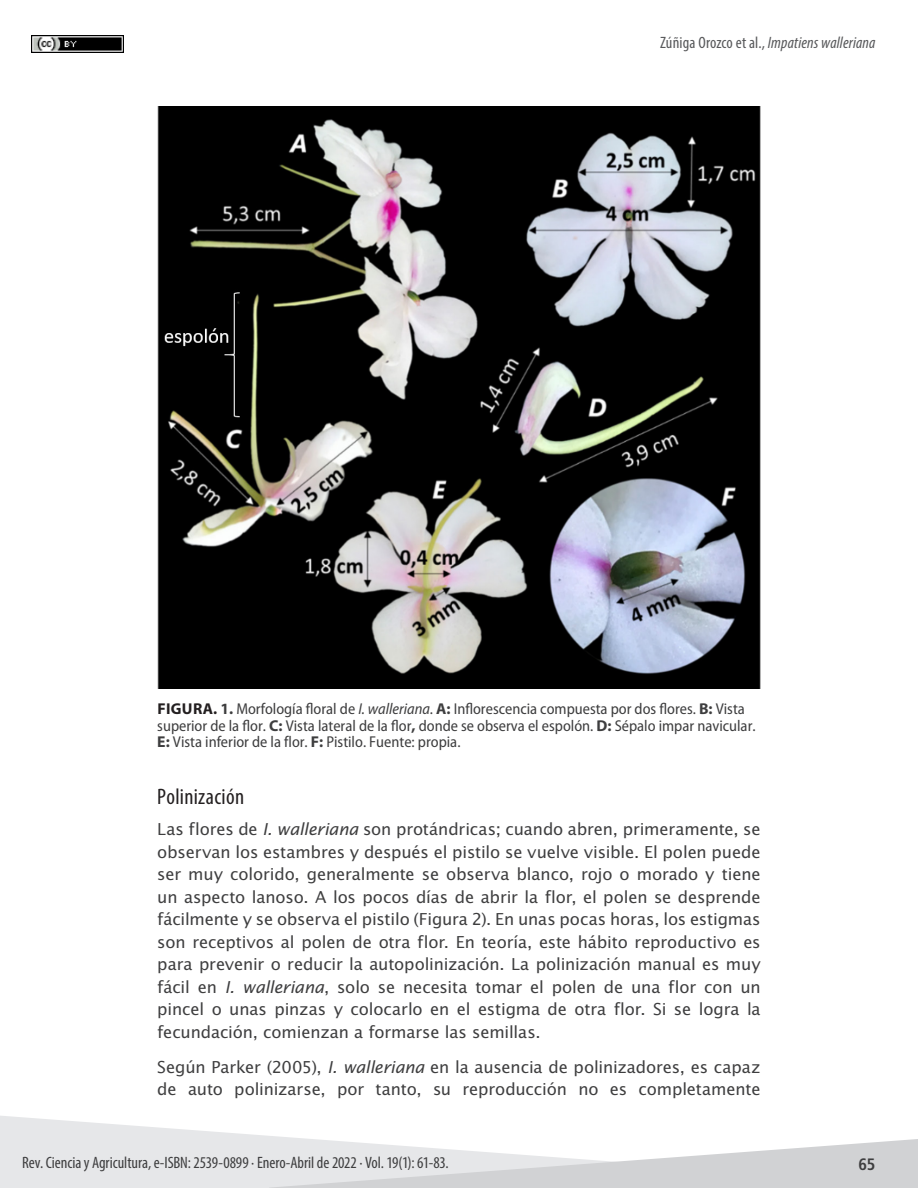
<style>
.page{position:relative;width:918px;height:1188px;background:#fff}
.page>*{position:absolute;margin:0;border:0;box-sizing:border-box;transform-origin:0 0}
._6b_título_N2{font:condensed 22.5px "Myriad Pro";letter-spacing:.015em;color:#231f20}
._7_Texto{font:16.5px/22.5px "Lucida Sans Std";letter-spacing:-.01em;color:#3e3e3f;text-align:justify}
.t1{font:condensed 16.5px "Myriad Pro";letter-spacing:-.005em;color:#3e3e3f}
.t2{font:italic condensed 16.5px "Myriad Pro";letter-spacing:.01em;color:#57585a}
.t3{font:700 condensed 16.5px "Frutiger LT Std";color:#3e3e3f}
._8a_TBL_titulo{font:semi-condensed 15.75px/16.5px "Myriad Pro";color:#3e3e3f}
.s1{font-style:normal}
.s2{font-weight:700;font-stretch:normal;color:#231f20}
.s3{font-weight:700;font-stretch:normal}
.s4{font-style:italic}
</style>
<div class="page">
<img style="left:31px;top:36px;width:92px;height:17px">
<svg style="left:0;top:1116px;width:307px;height:72px;fill:#e6e7e9"></svg>
<svg style="left:269px;top:1139px;width:649px;height:49px"></svg>
<img style="left:157px;top:106px;width:604px;height:583px">
<p class="t2" style="left:660px;top:33px;width:217px"><span class="s1">Zúñiga Orozco et al.,</span> Impatiens walleriana</p>
<p class="_8a_TBL_titulo" style="left:157px;top:701px;width:600px"><span class="s2">FIGURA.</span> <span class="s3">1.</span> Morfología floral de <span class="s4">I. walleriana</span>. <span class="s3">A:</span> Inflorescencia compuesta por dos flores. <span class="s3">B:</span> Vista superior de la flor. <span class="s3">C:</span> Vista lateral de la flor<span class="s3">,</span> donde se observa el espolón. <span class="s3">D:</span> Sépalo impar navicular.<br><span class="s3">E:</span> Vista inferior de la flor. <span class="s3">F:</span> Pistilo. Fuente: propia.</p>
<p class="_6b_título_N2" style="left:157px;top:783px;width:88px">Polinización</p>
<p class="_7_Texto" style="left:157px;top:818px;width:605px">Las flores de <span class="s4">I. walleriana</span> son protándricas; cuando abren, primeramente, se observan los estambres y después el pistilo se vuelve visible. El polen puede ser muy colorido, generalmente se observa blanco, rojo o morado y tiene un aspecto lanoso. A los pocos días de abrir la flor, el polen se desprende fácilmente y se observa el pistilo (Figura 2). En unas pocas horas, los estigmas son receptivos al polen de otra flor. En teoría, este hábito reproductivo es para prevenir o reducir la autopolinización. La polinización manual es muy fácil en <span class="s4">I. walleriana</span>, solo se necesita tomar el polen de una flor con un pincel o unas pinzas y colocarlo en el estigma de otra flor. Si se logra la fecundación, comienzan a formarse las semillas.</p>
<p class="_7_Texto" style="left:157px;top:1056px;width:605px">Según Parker (2005), <span class="s4">I. walleriana</span> en la ausencia de polinizadores, es capaz de auto polinizarse, por tanto, su reproducción no es completamente</p>
<p class="t1" style="left:22px;top:1153px;width:428px">Rev. Ciencia y Agricultura, e-ISBN: 2539-0899 ∙ Enero-Abril de 2022 ∙ Vol. 19(1): 61-83.</p>
<p class="t3" style="left:858px;top:1154px;width:19px">65</p>
</div>
